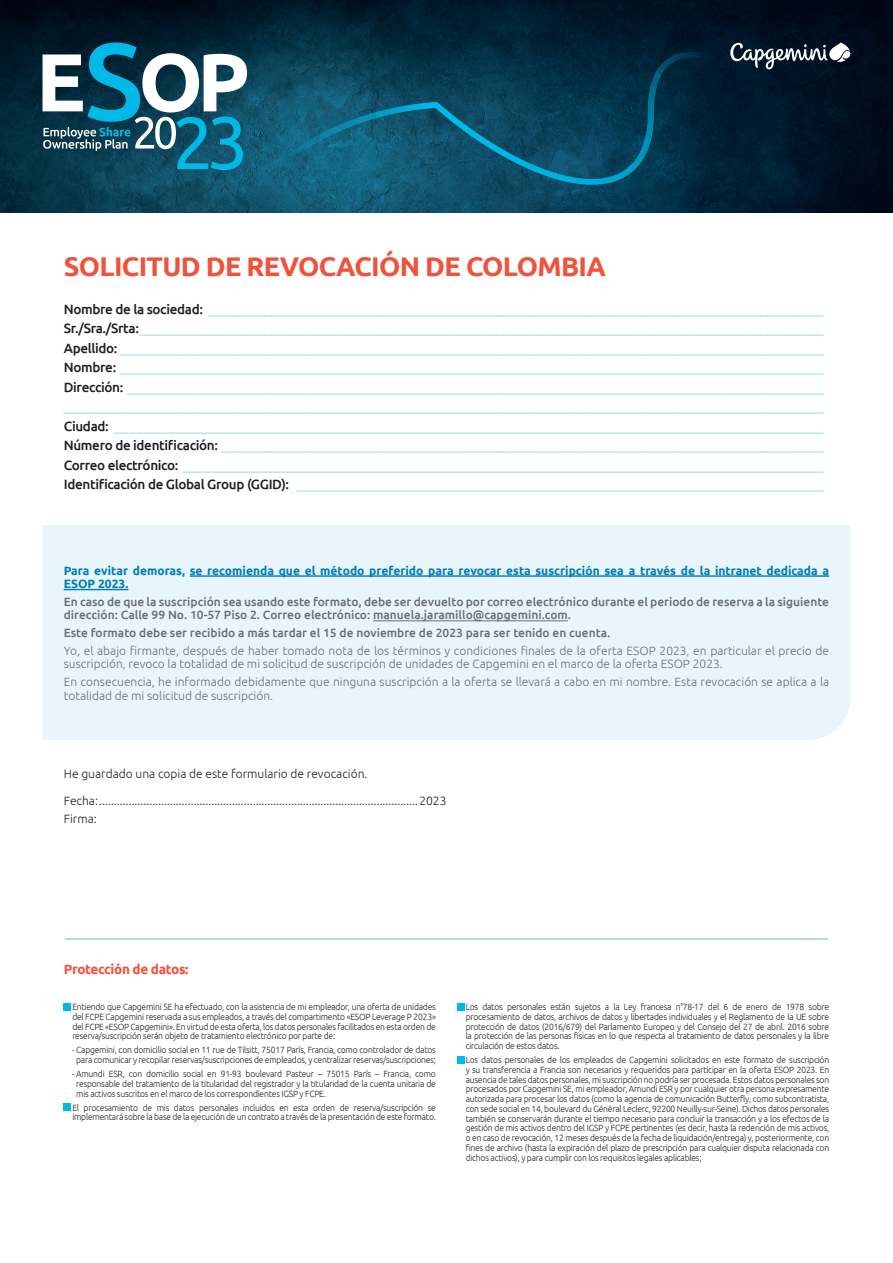
<style>
.page{position:relative;width:893px;height:1263px;background:#fff}
.page>*{position:absolute;margin:0;border:0;box-sizing:border-box;transform-origin:0 0}
.t1{font:700 27px "Ubuntu";letter-spacing:-.025em;color:#f0523c}
.t2{font:300 13.5px "Ubuntu";color:#8ed7f2}
.t3{font:700 13.5px "Ubuntu";letter-spacing:-.025em;color:#f0523c}
.t4{font:300 12px/13.5px "Ubuntu";color:#6c6d70}
.t5{font:500 12px/13.5px "Ubuntu";color:#6c6d70}
.t6{font:300 12px "Ubuntu";color:#231f20}
.t7{font:700 12px/13.5px "Ubuntu";color:#007cb6}
.t8{font:300 9px/9.8px "Ubuntu";letter-spacing:-.025em;color:#231f20;text-align:justify;scale:.95 1}
.s1{font-weight:500;color:#231f20}
</style>
<div class="page">
<img style="left:0;top:0;width:893px;height:213px">
<svg style="left:43px;top:43px;width:204px;height:127px"></svg>
<svg style="left:247px;top:52px;width:437px;height:144px;background:#0b4c65"></svg>
<svg style="left:730px;top:43px;width:120px;height:26px"></svg>
<div style="left:43px;top:525px;width:807px;height:215px;background:#e8f6fc"></div>
<hr style="left:190px;top:575px;width:639px;height:2px;background:#007cb6">
<hr style="left:64px;top:589px;width:64px;height:1px;background:#007cb6">
<hr style="left:373px;top:620px;width:195px;height:1px;background:#6c6d70">
<div style="left:64px;top:1003px;width:7px;height:7px;background:#00b9e7"></div>
<div style="left:64px;top:1103px;width:7px;height:7px;background:#00b9e7"></div>
<div style="left:457px;top:1003px;width:7px;height:7px;background:#00b9e7"></div>
<div style="left:457px;top:1056px;width:7px;height:7px;background:#00b9e7"></div>
<hr style="left:65px;top:939px;width:763px;height:1px;background:#7baed5">
<p class="t1" style="left:64px;top:250px;width:543px">SOLICITUD DE REVOCACIÓN DE COLOMBIA</p>
<p class="t2" style="left:64px;top:301px;width:761px"><span class="s1">Nombre de la sociedad:</span> __________________________________________________________________________________________________</p>
<p class="t2" style="left:64px;top:320px;width:761px"><span class="s1">Sr./Sra./Srta:</span>_____________________________________________________________________________________________________________</p>
<p class="t2" style="left:64px;top:340px;width:761px"><span class="s1">Apellido:</span> ________________________________________________________________________________________________________________</p>
<p class="t2" style="left:64px;top:359px;width:761px"><span class="s1">Nombre:</span> ________________________________________________________________________________________________________________</p>
<p class="t2" style="left:64px;top:379px;width:761px"><span class="s1">Dirección:</span> _______________________________________________________________________________________________________________</p>
<p class="t2" style="left:64px;top:398px;width:761px">_________________________________________________________________________________________________________________________</p>
<p class="t2" style="left:64px;top:418px;width:761px"><span class="s1">Ciudad:</span> _________________________________________________________________________________________________________________</p>
<p class="t2" style="left:64px;top:437px;width:761px"><span class="s1">Número de identificación:</span> ________________________________________________________________________________________________</p>
<p class="t2" style="left:64px;top:457px;width:761px"><span class="s1">Correo electrónico:</span> ______________________________________________________________________________________________________</p>
<p class="t2" style="left:64px;top:476px;width:761px"><span class="s1">Identificación de Global Group (GGID):</span> ____________________________________________________________________________________</p>
<p class="t7" style="left:64px;top:563px;width:767px">Para evitar demoras, se recomienda que el método preferido para revocar esta suscripción sea a través de la intranet dedicada a<br>ESOP 2023.</p>
<p class="t5" style="left:64px;top:594px;width:767px">En caso de que la suscripción sea usando este formato, debe ser devuelto por correo electrónico durante el periodo de reserva a la siguiente dirección: Calle 99 No. 10-57 Piso 2. Correo electrónico: manuela.jaramillo@capgemini.com.</p>
<p class="t5" style="left:64px;top:626px;width:548px">Este formato debe ser recibido a más tardar el 15 de noviembre de 2023 para ser tenido en cuenta.</p>
<p class="t4" style="left:64px;top:643px;width:767px">Yo, el abajo firmante, después de haber tomado nota de los términos y condiciones finales de la oferta ESOP 2023, en particular el precio de suscripción, revoco la totalidad de mi solicitud de suscripción de unidades de Capgemini en el marco de la oferta ESOP 2023.</p>
<p class="t4" style="left:64px;top:675px;width:767px">En consecuencia, he informado debidamente que ninguna suscripción a la oferta se llevará a cabo en mi nombre. Esta revocación se aplica a la totalidad de mi solicitud de suscripción.</p>
<p class="t6" style="left:64px;top:766px;width:305px">He guardado una copia de este formulario de revocación.</p>
<p class="t6" style="left:64px;top:794px;width:384px">Fecha:............................................................................................................2023</p>
<p class="t6" style="left:64px;top:811px;width:34px">Firma:</p>
<p class="t3" style="left:64px;top:961px;width:126px">Protección de datos:</p>
<p class="t8" style="left:72px;top:1002px;width:384px">Entiendo que Capgemini SE ha efectuado, con la asistencia de mi empleador, una oferta de unidades del FCPE Capgemini reservada a sus empleados, a través del compartimento «ESOP Leverage P 2023» del FCPE «ESOP Capgemini». En virtud de esta oferta, los datos personales facilitados en esta orden de reserva/suscripción serán objeto de tratamiento electrónico por parte de:</p>
<p class="t8" style="left:72px;top:1045px;width:384px;text-align:center">- Capgemini, con domicilio social en 11 rue de Tilsitt, 75017 París, Francia, como controlador de datos para comunicar y recopilar reservas/suscripciones de empleados, y centralizar reservas/suscripciones;</p>
<p class="t8" style="left:76px;top:1069px;width:380px;text-indent:-4px">- Amundi ESR, con domicilio social en 91-93 boulevard Pasteur – 75015 París – Francia, como responsable del tratamiento de la titularidad del registrador y la titularidad de la cuenta unitaria de mis activos suscritos en el marco de los correspondientes IGSP y FCPE.</p>
<p class="t8" style="left:72px;top:1102px;width:384px">El procesamiento de mis datos personales incluidos en esta orden de reserva/suscripción se implementará sobre la base de la ejecución de un contrato a través de la presentación de este formato.</p>
<p class="t8" style="left:466px;top:1002px;width:384px">Los datos personales están sujetos a la Ley francesa n°78-17 del 6 de enero de 1978 sobre procesamiento de datos, archivos de datos y libertades individuales y el Reglamento de la UE sobre protección de datos (2016/679) del Parlamento Europeo y del Consejo del 27 de abril. 2016 sobre la protección de las personas físicas en lo que respecta al tratamiento de datos personales y la libre circulación de estos datos.</p>
<p class="t8" style="left:466px;top:1055px;width:384px">Los datos personales de los empleados de Capgemini solicitados en este formato de suscripción y su transferencia a Francia son necesarios y requeridos para participar en la oferta ESOP 2023. En ausencia de tales datos personales, mi suscripción no podría ser procesada. Estos datos personales son procesados por Capgemini SE, mi empleador, Amundi ESR y por cualquier otra persona expresamente autorizada para procesar los datos (como la agencia de comunicación Butterfly, como subcontratista, con sede social en 14, boulevard du Général Leclerc, 92200 Neuilly-sur-Seine). Dichos datos personales también se conservarán durante el tiempo necesario para concluir la transacción y a los efectos de la gestión de mis activos dentro del IGSP y FCPE pertinentes (es decir, hasta la redención de mis activos, o en caso de revocación, 12 meses después de la fecha de liquidación/entrega) y, posteriormente, con fines de archivo (hasta la expiración del plazo de prescripción para cualquier disputa relacionada con dichos activos), y para cumplir con los requisitos legales aplicables;</p>
</div>
